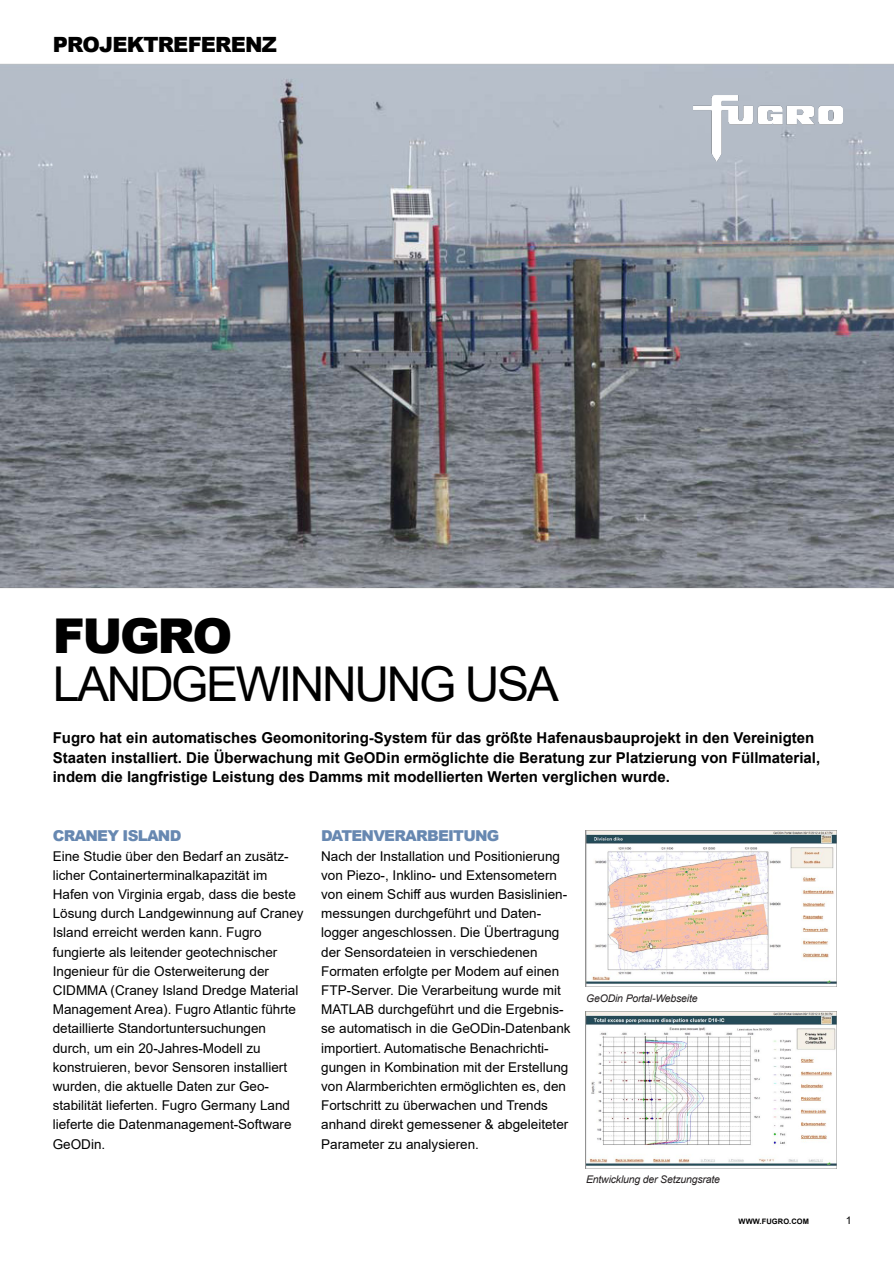
<style>
.page{position:relative;width:894px;height:1263px;background:#fff}
.page>*{position:absolute;margin:0;border:0;box-sizing:border-box;transform-origin:0 0}
.t1{font:48px "Arial";letter-spacing:-.05em;color:#000}
.t2{font:900 48px "Arial";letter-spacing:-.05em;color:#000}
.t3{font:900 21px "Arial";letter-spacing:-.04em;color:#000}
.t4{font:700 15px/19.5px "Arial";color:#000}
.t5{font:900 15px "Arial";letter-spacing:-.05em;color:#6788b1}
.t6{font:13.5px/19.2px "Arial";color:#000}
.t7{font:italic 10.5px "Arial";letter-spacing:-.02em;color:#231f20}
.t8{font:10.5px "Arial";color:#000}
.t9{font:700 7.5px "Arial";letter-spacing:.01em;color:#000}
</style>
<div class="page">
<img style="left:0;top:63px;width:893px;height:525px">
<img style="left:693px;top:95px;width:148px;height:67px">
<img style="left:585px;top:831px;width:251px;height:156px">
<img style="left:585px;top:1012px;width:251px;height:156px">
<h2 class="t3" style="left:53px;top:37px;width:225px">PROJEKTREFERENZ</h2>
<h1 class="t2" style="left:53px;top:619px;width:181px">FUGRO</h1>
<h1 class="t1" style="left:53px;top:666px;width:507px">LANDGEWINNUNG USA</h1>
<p class="t4" style="left:53px;top:729px;width:768px">Fugro hat ein automatisches Geomonitoring-System für das größte Hafenausbauprojekt in den Vereinigten<br>Staaten installiert. Die Überwachung mit GeODin ermöglichte die Beratung zur Platzierung von Füllmaterial, indem die langfristige Leistung des Damms mit modellierten Werten verglichen wurde.</p>
<p class="t5" style="left:53px;top:831px;width:130px">CRANEY ISLAND</p>
<p class="t6" style="left:53px;top:847px;width:252px">Eine Studie über den Bedarf an zusätz&shy;licher Containerterminalkapazität im Hafen von Virginia ergab, dass die beste Lösung durch Landgewinnung auf Craney Island erreicht werden kann. Fugro fungierte als leitender geotechnischer Ingenieur für die Osterweiterung der CIDMMA (Craney Island Dredge Material Management Area). Fugro Atlantic führte detaillierte Standortuntersuchungen durch, um ein 20-Jahres-Modell zu konstruieren, bevor Sensoren installiert wurden, die aktuelle Daten zur Geo&shy;stabilität lieferten. Fugro Germany Land lieferte die Datenmanagement-Software GeODin.</p>
<p class="t5" style="left:321px;top:831px;width:179px">DATENVERARBEITUNG</p>
<p class="t6" style="left:321px;top:847px;width:251px">Nach der Installation und Positionierung von Piezo-, Inklino- und Extensometern von einem Schiff aus wurden Basislinien&shy;messungen durchgeführt und Daten&shy;logger angeschlossen. Die Übertragung der Sensordateien in verschiedenen Formaten erfolgte per Modem auf einen FTP-Server. Die Verarbeitung wurde mit MATLAB durchgeführt und die Ergebnis&shy;se automatisch in die GeODin-Datenbank importiert. Automatische Benachrichti&shy;gungen in Kombination mit der Erstellung von Alarmberichten ermöglichten es, den Fortschritt zu überwachen und Trends anhand direkt gemessener &amp; abgeleiteter Parameter zu analysieren.</p>
<p class="t7" style="left:586px;top:994px;width:113px">GeODin Portal-Webseite</p>
<p class="t7" style="left:586px;top:1176px;width:135px">Entwicklung der Setzungsrate</p>
<p class="t9" style="left:738px;top:1218px;width:72px">WWW.FUGRO.COM</p>
<p class="t8" style="left:845px;top:1216px;width:7px">1</p>
</div>
